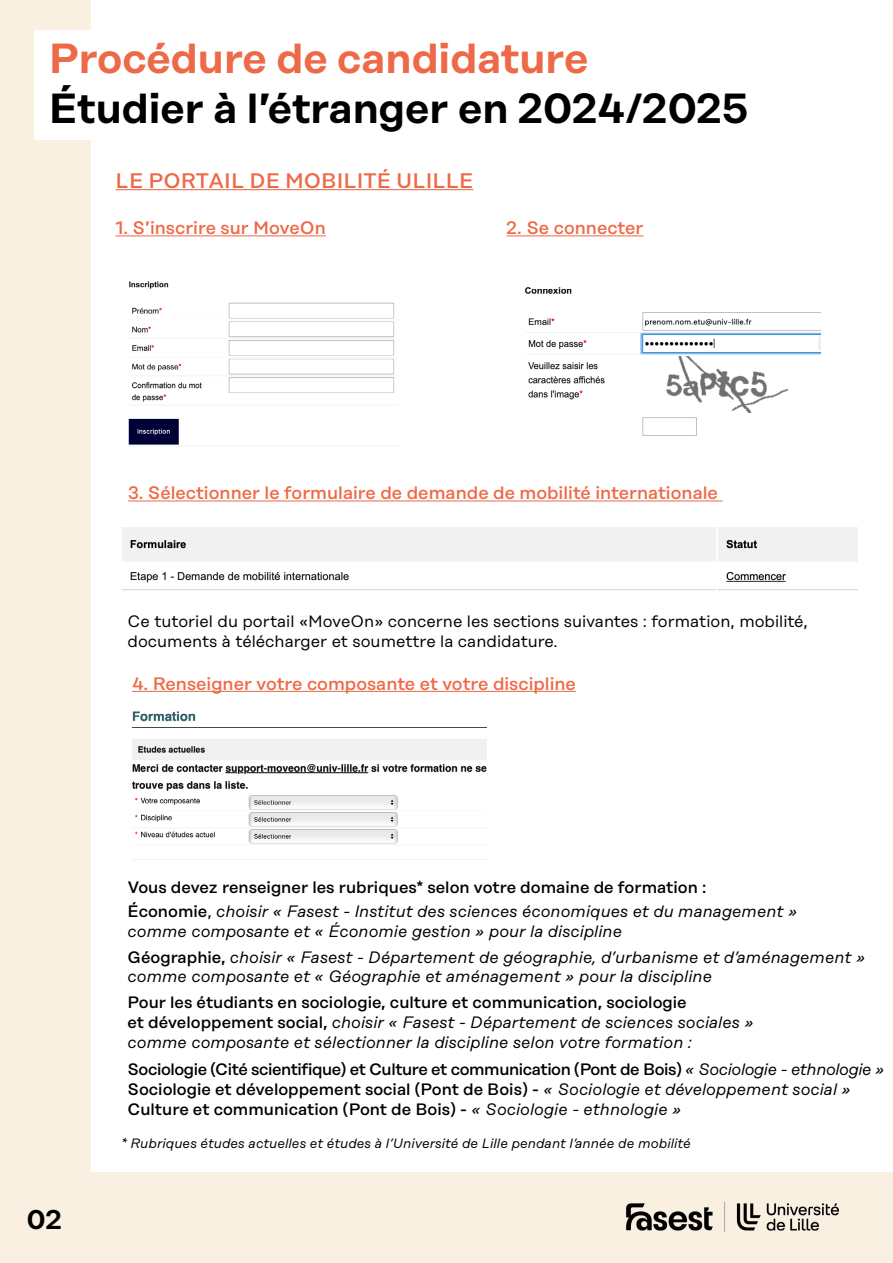
<style>
.page{position:relative;width:893px;height:1263px;background:#fff}
.page>*{position:absolute;margin:0;border:0;box-sizing:border-box;transform-origin:0 0}
.t1{font:600 42px "Rational Display";color:#000}
.t2{font:600 42px "Rational Display";color:#ed6947}
.t3{font:600 27px "Rational Display";color:#000}
.t4{font:500 21px "Rational Display";color:#ed6947}
.t5{font:500 18px "Rational Display";color:#ed6947}
.t6{font:italic 16.5px/19.8px "Rational Display";color:#000}
.t7{font:500 16.5px/19.8px "Rational Display";color:#000}
.t8{font:16.5px/19.8px "Rational Display";color:#000}
.t9{font:italic 13.5px "Rational Display";color:#000}
.s1{font-weight:400}
.s2{font-weight:400;font-style:italic}
.s3{font-weight:500;font-style:normal}
</style>
<div class="page">
<div style="left:0;top:0;width:91px;height:1263px;background:#faf0e1"></div>
<div style="left:0;top:1172px;width:893px;height:91px;background:#faf0e1"></div>
<div style="left:34px;top:30px;width:817px;height:109px;background:#fff"></div>
<img style="left:626px;top:1201px;width:213px;height:31px">
<hr style="left:116px;top:189px;width:357px;height:1px;background:#ed6947">
<hr style="left:116px;top:235px;width:210px;height:1px;background:#ed6947">
<img style="left:128px;top:281px;width:266px;height:164px">
<img style="left:121px;top:527px;width:737px;height:63px">
<hr style="left:128px;top:500px;width:594px;height:1px;background:#ed6947">
<hr style="left:507px;top:235px;width:136px;height:1px;background:#ed6947">
<img style="left:524px;top:287px;width:296px;height:149px">
<img style="left:132px;top:711px;width:355px;height:133px">
<hr style="left:132px;top:691px;width:444px;height:1px;background:#ed6947">
<h1 class="t2" style="left:49px;top:33px;width:541px">Procédure de candidature</h1>
<h1 class="t1" style="left:49px;top:84px;width:701px">Étudier à l’étranger en 2024/2025</h1>
<p class="t4" style="left:116px;top:168px;width:359px">LE PORTAIL DE MOBILITÉ ULILLE</p>
<p class="t5" style="left:116px;top:217px;width:212px">1. S’inscrire sur MoveOn</p>
<p class="t5" style="left:507px;top:217px;width:138px">2. Se connecter</p>
<p class="t5" style="left:128px;top:482px;width:591px">3. Sélectionner le formulaire de demande de mobilité internationale</p>
<p class="t8" style="left:128px;top:611px;width:682px">Ce tutoriel du portail «MoveOn» concerne les sections suivantes : formation, mobilité, documents à télécharger et soumettre la candidature.</p>
<p class="t5" style="left:132px;top:673px;width:445px">4. Renseigner votre composante et votre discipline</p>
<h2 class="t3" style="left:27px;top:1204px;width:36px">02</h2>
<p class="t7" style="left:128px;top:875px;width:671px;line-height:24.3px">Vous devez renseigner les rubriques* selon votre domaine de formation :<br>Économie<span class="s1">,</span> <span class="s2">choisir « Fasest - Institut des sciences économiques et du management »</span></p>
<p class="t6" style="left:128px;top:918px;width:739px;line-height:25.8px">comme composante et « Économie gestion » pour la discipline<br><span class="s3">Géographie,</span> choisir « Fasest - Département de géographie, d’urbanisme et d’aménagement »</p>
<p class="t6" style="left:128px;top:967px;width:586px">comme composante et « Géographie et aménagement » pour la discipline</p>
<p class="t6" style="left:128px;top:992px;width:628px"><span class="s3">Pour les étudiants en sociologie, culture et communication, sociologie<br>et développement social,</span> choisir « Fasest - Département de sciences sociales » comme composante et sélectionner la discipline selon votre formation :</p>
<p class="t7" style="left:128px;top:1059px;width:758px">Sociologie (Cité scientifique) et Culture et communication (Pont de Bois) <span class="s2">« Sociologie - ethnologie »<br></span>Sociologie et développement social (Pont de Bois) - <span class="s2">« Sociologie et développement social »<br></span>Culture et communication (Pont de Bois) - <span class="s2">« Sociologie - ethnologie »</span></p>
<p class="t9" style="left:121px;top:1136px;width:571px">* Rubriques études actuelles et études à l’Université de Lille pendant l’année de mobilité</p>
</div>
